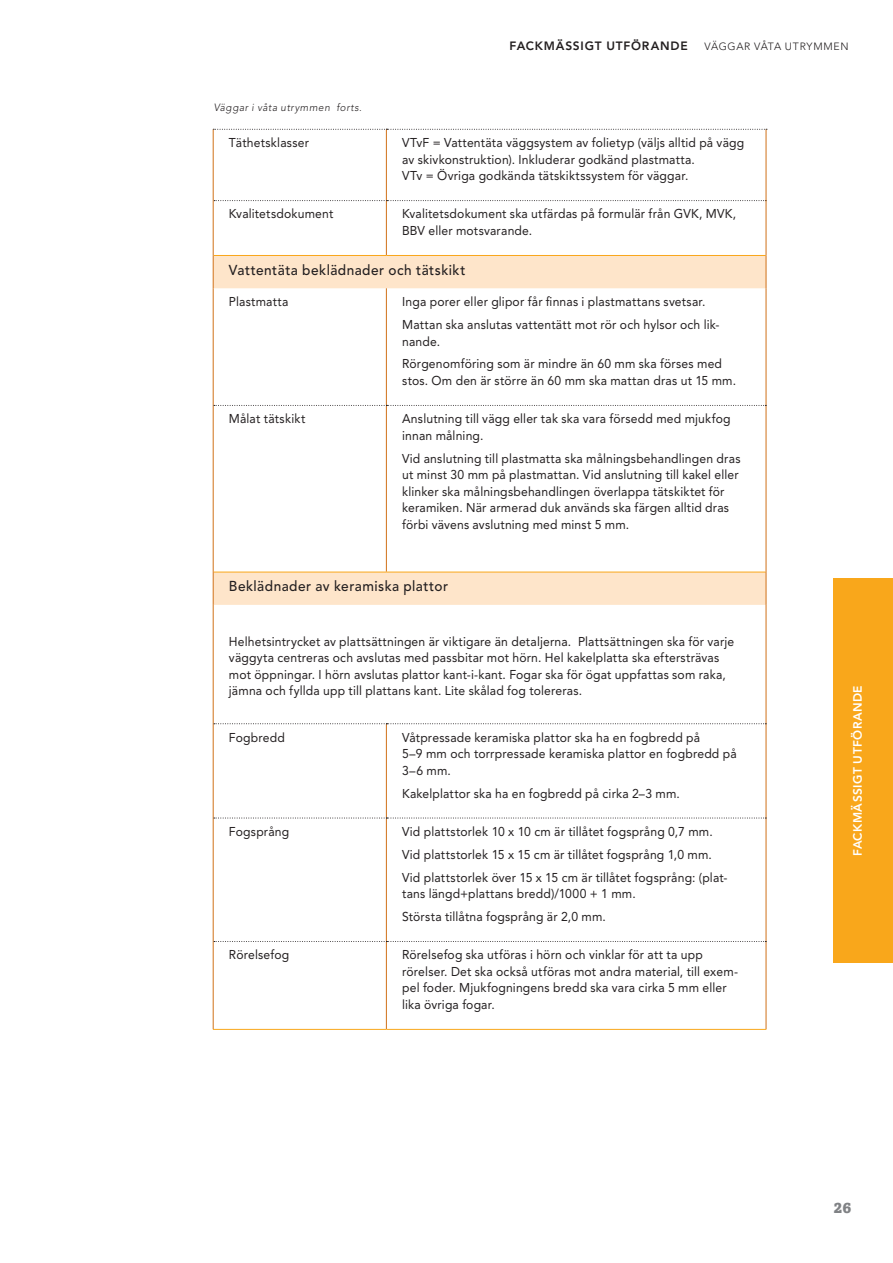
<style>
.page{position:relative;width:893px;height:1263px;background:#fff}
.page>*{position:absolute;margin:0;border:0;box-sizing:border-box;transform-origin:0 0}
.t1{font:900 15px "Amasis MT Std";color:#808285}
.Rubrik_4{font:500 14.25px "Avenir LT Std";letter-spacing:.035em;color:#231f20;scale:.95 1}
.H-spalt_bröd{font:12.75px/16.5px "Avenir LT Std";letter-spacing:.015em;color:#231f20;scale:.95 1}
.BRÖDTEXT_i_ruta{font:12.75px/16.5px "Avenir LT Std";letter-spacing:.015em;color:#231f20;scale:.95 1}
.V-spalt_bröd{font:12.75px "Avenir LT Std";letter-spacing:.015em;color:#231f20;scale:.95 1}
.HUVUD{font:800 12px "Avenir LT Std";letter-spacing:.065em;color:#231f20}
.Flik{font:800 12px "Avenir LT Std";letter-spacing:.035em;color:#fff}
.RUTA_Rubrik_3{font:italic 300 10.5px "Avenir LT Std";letter-spacing:.06em;color:#231f20;scale:.95 1}
.HUVUD-2{font:300 10.5px "Avenir LT Std";letter-spacing:.065em;color:#231f20}
</style>
<div class="page">
<svg style="left:214px;top:256px;width:552px;height:349px"></svg>
<svg style="left:213px;top:129px;width:554px;height:1px"></svg>
<svg style="left:214px;top:200px;width:552px;height:1px"></svg>
<hr style="left:213px;top:130px;width:1px;height:71px;background:#d07118">
<hr style="left:386px;top:130px;width:1px;height:70px;background:#d07118">
<hr style="left:766px;top:130px;width:1px;height:71px;background:#d07118">
<hr style="left:213px;top:201px;width:1px;height:54px;background:#d07118">
<hr style="left:386px;top:201px;width:1px;height:54px;background:#d07118">
<hr style="left:766px;top:201px;width:1px;height:54px;background:#d07118">
<hr style="left:213px;top:605px;width:1px;height:119px;background:#d07118">
<hr style="left:766px;top:605px;width:1px;height:119px;background:#d07118">
<hr style="left:213px;top:724px;width:1px;height:94px;background:#d07118">
<hr style="left:386px;top:724px;width:1px;height:94px;background:#d07118">
<hr style="left:766px;top:724px;width:1px;height:94px;background:#d07118">
<hr style="left:213px;top:818px;width:1px;height:123px;background:#d07118">
<hr style="left:386px;top:818px;width:1px;height:123px;background:#d07118">
<hr style="left:766px;top:818px;width:1px;height:123px;background:#d07118">
<hr style="left:213px;top:941px;width:1px;height:88px;background:#d07118">
<hr style="left:386px;top:942px;width:1px;height:87px;background:#d07118">
<hr style="left:766px;top:941px;width:1px;height:88px;background:#d07118">
<svg style="left:214px;top:723px;width:552px;height:1px"></svg>
<svg style="left:214px;top:818px;width:552px;height:1px"></svg>
<svg style="left:214px;top:941px;width:552px;height:1px"></svg>
<hr style="left:213px;top:1029px;width:173px;height:1px;background:#f9a71b">
<hr style="left:386px;top:1029px;width:380px;height:1px;background:#f9a71b">
<hr style="left:213px;top:288px;width:1px;height:117px;background:#d07118">
<hr style="left:386px;top:288px;width:1px;height:117px;background:#d07118">
<hr style="left:766px;top:288px;width:1px;height:117px;background:#d07118">
<hr style="left:213px;top:405px;width:1px;height:167px;background:#d07118">
<hr style="left:386px;top:406px;width:1px;height:166px;background:#d07118">
<hr style="left:766px;top:405px;width:1px;height:167px;background:#d07118">
<svg style="left:214px;top:405px;width:552px;height:1px"></svg>
<hr style="left:214px;top:255px;width:172px;height:1px;background:#f9a71b">
<hr style="left:386px;top:255px;width:380px;height:1px;background:#f9a71b">
<hr style="left:213px;top:255px;width:1px;height:33px;background:#d07118">
<hr style="left:766px;top:255px;width:1px;height:33px;background:#d07118">
<hr style="left:214px;top:572px;width:172px;height:1px;background:#f9a71b">
<hr style="left:386px;top:572px;width:380px;height:1px;background:#f9a71b">
<hr style="left:213px;top:572px;width:1px;height:33px;background:#d07118">
<hr style="left:766px;top:572px;width:1px;height:33px;background:#d07118">
<div style="left:833px;top:578px;width:60px;height:385px;background:#f9a71b"></div>
<p class="RUTA_Rubrik_3" style="left:214px;top:101px;width:157px">Väggar i våta utrymmen forts.</p>
<p class="HUVUD" style="left:510px;top:38px;width:180px">FACKMÄSSIGT UTFÖRANDE</p>
<p class="HUVUD-2" style="left:705px;top:40px;width:145px">VÄGGAR VÅTA UTRYMMEN</p>
<p class="V-spalt_bröd" style="left:229px;top:135px;width:86px">Täthetsklasser</p>
<p class="H-spalt_bröd" style="left:402px;top:135px;width:362px">VTvF = Vattentäta väggsystem av folietyp (väljs alltid på vägg av skivkonstruktion). Inkluderar godkänd plastmatta.<br>VTv = Övriga godkända tätskiktssystem för väggar.</p>
<p class="V-spalt_bröd" style="left:229px;top:207px;width:111px">Kvalitetsdokument</p>
<p class="H-spalt_bröd" style="left:402px;top:206px;width:353px">Kvalitetsdokument ska utfärdas på formulär från GVK, MVK,<br>BBV eller motsvarande.</p>
<p class="Rubrik_4" style="left:229px;top:261px;width:251px">Vattentäta beklädnader och tätskikt</p>
<p class="V-spalt_bröd" style="left:229px;top:294px;width:64px">Plastmatta</p>
<p class="H-spalt_bröd" style="left:402px;top:294px;width:321px">Inga porer eller glipor får finnas i plastmattans svetsar.</p>
<p class="H-spalt_bröd" style="left:402px;top:316px;width:336px">Mattan ska anslutas vattentätt mot rör och hylsor och lik&shy;nande.</p>
<p class="H-spalt_bröd" style="left:402px;top:356px;width:353px">Rörgenomföring som är mindre än 60 mm ska förses med stos. Om den är större än 60 mm ska mattan dras ut 15 mm.</p>
<p class="V-spalt_bröd" style="left:229px;top:411px;width:82px">Målat tätskikt</p>
<p class="H-spalt_bröd" style="left:402px;top:411px;width:347px">Anslutning till vägg eller tak ska vara försedd med mjukfog innan målning.</p>
<p class="H-spalt_bröd" style="left:402px;top:450px;width:358px">Vid anslutning till plastmatta ska målningsbehandlingen dras ut minst 30 mm på plastmattan. Vid anslutning till kakel eller klinker ska målningsbehandlingen överlappa tätskiktet för keramiken. När armerad duk används ska färgen alltid dras förbi vävens avslutning med minst 5 mm.</p>
<p class="Rubrik_4" style="left:229px;top:578px;width:232px">Beklädnader av keramiska plattor</p>
<p class="BRÖDTEXT_i_ruta" style="left:229px;top:633px;width:533px">Helhetsintrycket av plattsättningen är viktigare än detaljerna. Plattsättningen ska för varje väggyta centreras och avslutas med passbitar mot hörn. Hel kakelplatta ska eftersträvas mot öppningar. I hörn avslutas plattor kant-i-kant. Fogar ska för ögat uppfattas som raka, jämna och fyllda upp till plattans kant. Lite skålad fog tolereras.</p>
<p class="V-spalt_bröd" style="left:229px;top:730px;width:60px">Fogbredd</p>
<p class="H-spalt_bröd" style="left:402px;top:729px;width:354px">Våtpressade keramiska plattor ska ha en fogbredd på<br>5–9 mm och torrpressade keramiska plattor en fogbredd på<br>3–6 mm.</p>
<p class="H-spalt_bröd" style="left:402px;top:785px;width:294px">Kakelplattor ska ha en fogbredd på cirka 2–3 mm.</p>
<p class="V-spalt_bröd" style="left:229px;top:824px;width:65px">Fogsprång</p>
<p class="H-spalt_bröd" style="left:402px;top:823px;width:328px">Vid plattstorlek 10 x 10 cm är tillåtet fogsprång 0,7 mm.</p>
<p class="H-spalt_bröd" style="left:402px;top:846px;width:328px">Vid plattstorlek 15 x 15 cm är tillåtet fogsprång 1,0 mm.</p>
<p class="H-spalt_bröd" style="left:402px;top:869px;width:344px">Vid plattstorlek över 15 x 15 cm är tillåtet fogsprång: (plat&shy;tans längd+plattans bredd)/1000 + 1 mm.</p>
<p class="H-spalt_bröd" style="left:402px;top:908px;width:216px">Största tillåtna fogsprång är 2,0 mm.</p>
<p class="V-spalt_bröd" style="left:229px;top:947px;width:65px">Rörelsefog</p>
<p class="H-spalt_bröd" style="left:402px;top:947px;width:355px">Rörelsefog ska utföras i hörn och vinklar för att ta upp rörelser. Det ska också utföras mot andra material, till exem&shy;pel foder. Mjukfogningens bredd ska vara cirka 5 mm eller lika övriga fogar.</p>
<p class="Flik" style="left:850px;top:856px;width:172px;rotate:-90deg">FACKMÄSSIGT UTFÖRANDE</p>
<p class="t1" style="left:833px;top:1198px;width:19px">26</p>
</div>
